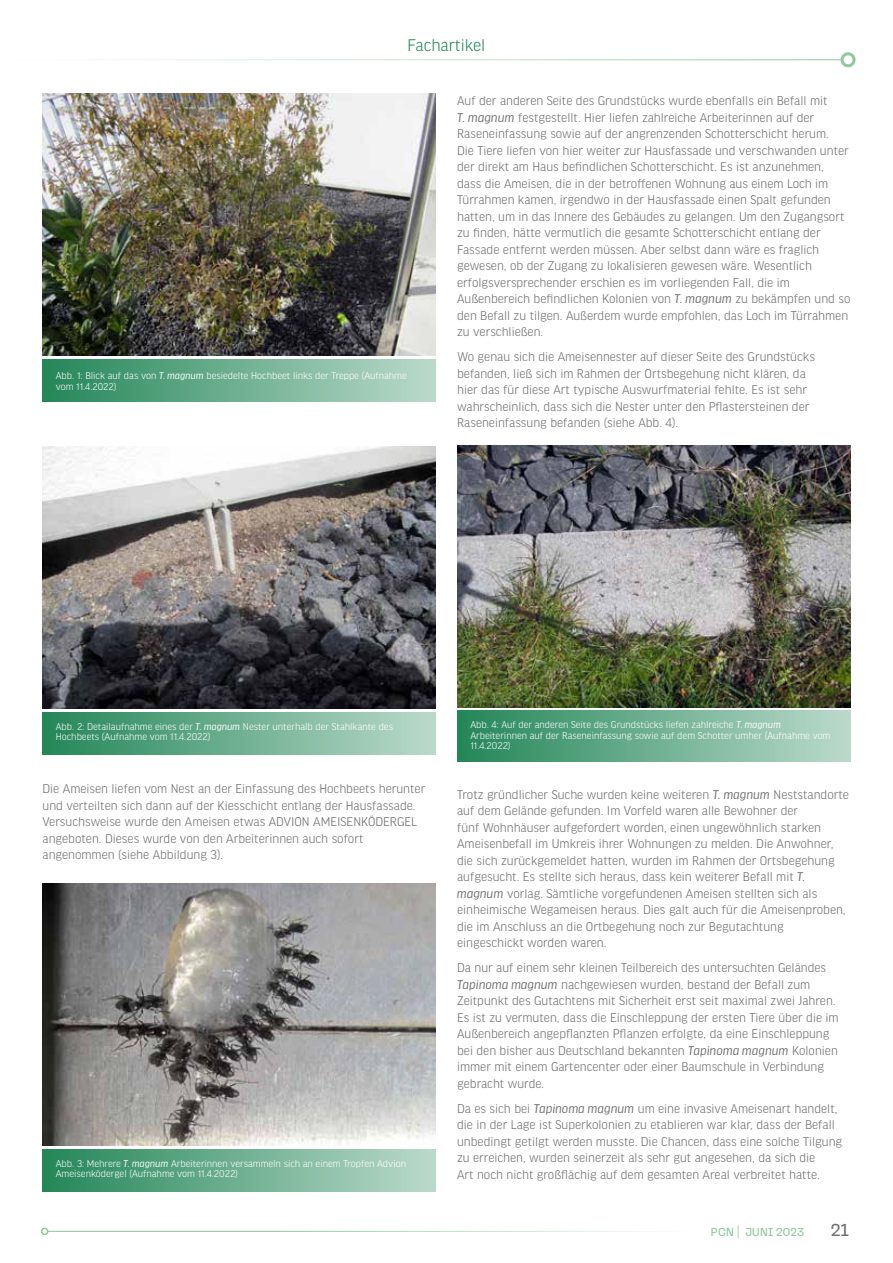
<style>
.page{position:relative;width:893px;height:1263px;background:#fff}
.page>*{position:absolute;margin:0;border:0;box-sizing:border-box;transform-origin:0 0}
.t1{font:300 18px "Good Headline Pro";color:#248758}
.t2{font:18px "Loos Normal";color:#706f6f}
.t3{font:300 13.5px/16.5px "Good Headline Pro";color:#706f6f}
.t4{font:12px "Loos Normal";letter-spacing:.02em;color:#8ec89a}
.t5{font:300 10.5px/10.5px "Good Headline Pro";color:#fff}
.s1{font-weight:400;font-style:italic}
.s2{font-weight:300}
</style>
<div class="page">
<img style="left:43px;top:94px;width:393px;height:262px">
<div style="left:43px;top:359px;width:393px;height:43px;background:linear-gradient(to right,#238657,#bcdacb)"></div>
<img style="left:43px;top:446px;width:393px;height:263px">
<div style="left:43px;top:712px;width:393px;height:42px;background:linear-gradient(to right,#238657,#bcdacb)"></div>
<img style="left:43px;top:883px;width:393px;height:263px">
<div style="left:43px;top:1149px;width:393px;height:42px;background:linear-gradient(to right,#238657,#bcdacb)"></div>
<img style="left:457px;top:445px;width:393px;height:263px">
<div style="left:457px;top:711px;width:393px;height:51px;background:linear-gradient(to right,#238657,#bbdacb)"></div>
<hr style="left:0;top:60px;width:842px;height:1px;background:#8ec89a">
<div style="left:840px;top:52px;width:15px;height:15px;border:3px solid #8ec89a;border-radius:50%"></div>
<hr style="left:48px;top:1231px;width:652px;height:1px;background:#8ec89a">
<div style="left:41px;top:1227px;width:7px;height:8px;border:2px solid #8ec89a;border-radius:50%"></div>
<h1 class="t1" style="left:408px;top:36px;width:79px">Fachartikel</h1>
<p class="t5" style="left:56px;top:371px;width:353px">Abb. 1: Blick auf das von <span class="s1">T. magnum</span> besiedelte Hochbeet links der Treppe (Aufnahme vom 11.4.2022)</p>
<p class="t3" style="left:457px;top:93px;width:395px">Auf der anderen Seite des Grundstücks wurde ebenfalls ein Befall mit<br><span class="s1">T. magnum</span> festgestellt. Hier liefen zahlreiche Arbeiterinnen auf der Raseneinfassung sowie auf der angrenzenden Schotterschicht herum.<br>Die Tiere liefen von hier weiter zur Hausfassade und verschwanden unter der direkt am Haus befindlichen Schotterschicht. Es ist anzunehmen, dass die Ameisen, die in der betroffenen Wohnung aus einem Loch im Türrahmen kamen, irgendwo in der Hausfassade einen Spalt gefunden hatten, um in das Innere des Gebäudes zu gelangen. Um den Zugangsort zu finden, hätte vermutlich die gesamte Schotterschicht entlang der Fassade entfernt werden müssen. Aber selbst dann wäre es fraglich gewesen, ob der Zugang zu lokalisieren gewesen wäre. Wesentlich erfolgsversprechender erschien es im vorliegenden Fall, die im Außenbereich befindlichen Kolonien von <span class="s1">T. magnum</span> zu bekämpfen und so den Befall zu tilgen. Außerdem wurde empfohlen, das Loch im Türrahmen zu verschließen.</p>
<p class="t3" style="left:457px;top:349px;width:359px">Wo genau sich die Ameisennester auf dieser Seite des Grundstücks befanden, ließ sich im Rahmen der Ortsbegehung nicht klären, da hier das für diese Art typische Auswurfmaterial fehlte. Es ist sehr wahrscheinlich, dass sich die Nester unter den Pflastersteinen der Raseneinfassung befanden (siehe Abb. 4).</p>
<p class="t5" style="left:56px;top:721px;width:339px">Abb. 2: Detailaufnahme eines der <span class="s1">T. magnum</span> Nester unterhalb der Stahlkante des<br>Hochbeets (Aufnahme vom 11.4.2022)</p>
<p class="t3" style="left:43px;top:781px;width:384px">Die Ameisen liefen vom Nest an der Einfassung des Hochbeets herunter und verteilten sich dann auf der Kiesschicht entlang der Hausfassade.<br>Versuchsweise wurde den Ameisen etwas ADVION AMEISENKÖDERGEL angeboten. Dieses wurde von den Arbeiterinnen auch sofort angenommen (siehe Abbildung 3).</p>
<p class="t5" style="left:56px;top:1158px;width:352px">Abb. 3: Mehrere <span class="s1">T. magnum</span> Arbeiterinnen versammeln sich an einem Tropfen Advion<br>Ameisenködergel (Aufnahme vom 11.4.2022)</p>
<p class="t5" style="left:470px;top:720px;width:362px">Abb. 4: Auf der anderen Seite des Grundstücks liefen zahlreiche <span class="s1">T. magnum<br></span>Arbeiterinnen auf der Raseneinfassung sowie auf dem Schotter umher (Aufnahme vom<br>11.4.2022)</p>
<p class="t3" style="left:457px;top:786px;width:393px">Trotz gründlicher Suche wurden keine weiteren <span class="s1">T. magnum</span> Neststandorte auf dem Gelände gefunden. Im Vorfeld waren alle Bewohner der<br>fünf Wohnhäuser aufgefordert worden, einen ungewöhnlich starken Ameisenbefall im Umkreis ihrer Wohnungen zu melden. Die Anwohner, die sich zurückgemeldet hatten, wurden im Rahmen der Ortsbegehung aufgesucht. Es stellte sich heraus, dass kein weiterer Befall mit <span class="s1">T. magnum</span> vorlag. Sämtliche vorgefundenen Ameisen stellten sich als einheimische Wegameisen heraus. Dies galt auch für die Ameisenproben, die im Anschluss an die Ortbegehung noch zur Begutachtung eingeschickt worden waren.</p>
<p class="t3" style="left:457px;top:960px;width:383px">Da nur auf einem sehr kleinen Teilbereich des untersuchten Geländes <span class="s1">Tapinoma magnum</span> nachgewiesen wurden, bestand der Befall zum Zeitpunkt des Gutachtens mit Sicherheit erst seit maximal zwei Jahren.<br>Es ist zu vermuten, dass die Einschleppung der ersten Tiere über die im Außenbereich angepflanzten Pflanzen erfolgte, da eine Einschleppung bei den bisher aus Deutschland bekannten <span class="s1">Tapinoma magnum</span> Kolonien immer mit einem Gartencenter oder einer Baumschule in Verbindung gebracht wurde.</p>
<p class="t3" style="left:457px;top:1100px;width:387px">Da es sich bei <span class="s1">Tapinoma magnum</span> um eine invasive Ameisenart handelt, die in der Lage ist Superkolonien zu etablieren war klar, dass der Befall unbedingt getilgt werden musste. Die Chancen, dass eine solche Tilgung zu erreichen, wurden seinerzeit als sehr gut angesehen, da sich die<br>Art noch nicht großflächig auf dem gesamten Areal verbreitet hatte.</p>
<p class="t4" style="left:711px;top:1224px;width:95px">PCN <span class="s2">|</span> JUNI 2023</p>
<h1 class="t2" style="left:831px;top:1218px;width:20px">21</h1>
</div>
